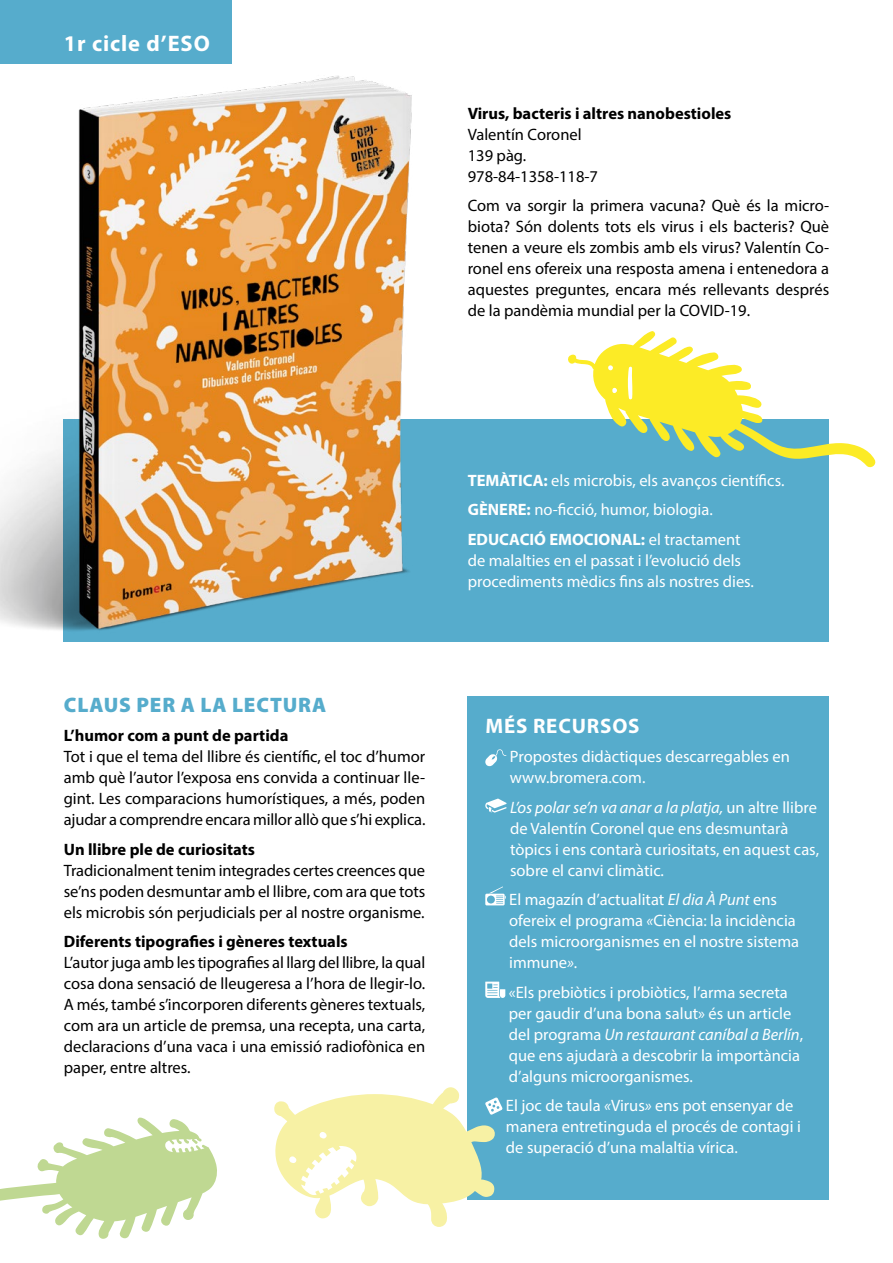
<style>
.page{position:relative;width:893px;height:1263px;background:#fff}
.page>*{position:absolute;margin:0;border:0;box-sizing:border-box;transform-origin:0 0}
.t1{font:700 22.5px "Myriad Pro";letter-spacing:.04em;color:#fff}
.Temàtica__gènere{font:900 21px "Myriad Pro";letter-spacing:.04em;color:#56accc}
.t2{font:700 21px "Myriad Pro";letter-spacing:.04em;color:#fff}
.Text{font:16.5px/21px "Myriad Pro";color:#000;text-align:justify}
.Temàtica__gènere-2{font:16.5px/21px "Myriad Pro";color:#fff}
.Títol_Claus_2{font:700 16.5px "Myriad Pro";color:#000}
.s1{font-weight:700}
.s2{font-style:italic}
</style>
<div class="page">
<div style="left:64px;top:419px;width:765px;height:223px;background:#56accc"></div>
<div style="left:468px;top:696px;width:361px;height:503px;background:#56accc"></div>
<div style="left:0;top:0;width:231px;height:64px;background:#56accc"></div>
<img style="left:0;top:75px;width:412px;height:567px">
<svg style="left:485px;top:749px;width:22px;height:18px"></svg>
<svg style="left:485px;top:798px;width:22px;height:15px"></svg>
<svg style="left:485px;top:894px;width:21px;height:11px"></svg>
<svg style="left:485px;top:982px;width:20px;height:16px"></svg>
<svg style="left:0;top:1117px;width:217px;height:122px"></svg>
<svg style="left:274px;top:1087px;width:229px;height:140px"></svg>
<svg style="left:568px;top:331px;width:308px;height:137px"></svg>
<p class="t1" style="left:64px;top:29px;width:148px">1r cicle d’ESO</p>
<p class="Títol_Claus_2" style="left:468px;top:102px;width:265px">Virus, bacteris i altres nanobestioles</p>
<p class="Text" style="left:468px;top:123px;width:132px;text-align:left">Valentín Coronel<br>139 pàg.<br>978-84-1358-118-7</p>
<p class="Text" style="left:468px;top:195px;width:363px">Com va sorgir la primera vacuna? Què és la micro&shy;biota? Són dolents tots els virus i els bacteris? Què tenen a veure els zombis amb els virus? Valentín Co&shy;ronel ens ofereix una resposta amena i entenedora a aquestes preguntes, encara més rellevants després de la pandèmia mundial per la COVID-19.</p>
<p class="Temàtica__gènere" style="left:64px;top:690px;width:264px">CLAUS PER A LA LECTURA</p>
<p class="Títol_Claus_2" style="left:64px;top:725px;width:226px">L’humor com a punt de partida</p>
<p class="Text" style="left:64px;top:746px;width:363px">Tot i que el tema del llibre és científic, el toc d’humor amb què l’autor l’exposa ens convida a continuar lle&shy;gint. Les comparacions humorístiques, a més, poden ajudar a comprendre encara millor allò que s’hi explica.</p>
<p class="Títol_Claus_2" style="left:64px;top:838px;width:193px">Un llibre ple de curiositats</p>
<p class="Text" style="left:64px;top:859px;width:363px">Tradicionalment tenim integrades certes creences que se’ns poden desmuntar amb el llibre, com ara que tots els microbis són perjudicials per al nostre organisme.</p>
<p class="Títol_Claus_2" style="left:64px;top:931px;width:285px">Diferents tipografies i gèneres textuals</p>
<p class="Text" style="left:64px;top:952px;width:363px">L’autor juga amb les tipografies al llarg del llibre, la qual cosa dona sensació de lleugeresa a l’hora de llegir-lo.<br>A més, també s’incorporen diferents gèneres textuals, com ara un article de premsa, una recepta, una carta, declaracions d’una vaca i una emissió radiofònica en paper, entre altres.</p>
<p class="Temàtica__gènere-2" style="left:468px;top:469px;width:318px"><span class="s1">TEMÀTICA:</span> els microbis, els avanços científics.</p>
<p class="Temàtica__gènere-2" style="left:468px;top:499px;width:247px"><span class="s1">GÈNERE:</span> no-ficció, humor, biologia.</p>
<p class="Temàtica__gènere-2" style="left:468px;top:528px;width:288px"><span class="s1">EDUCACIÓ EMOCIONAL:</span> el tractament de malalties en el passat i l’evolució dels procediments mèdics fins als nostres dies.</p>
<p class="t2" style="left:485px;top:712px;width:156px">MÉS RECURSOS</p>
<p class="Temàtica__gènere-2" style="left:510px;top:746px;width:282px">Propostes didàctiques descarregables en www.bromera.com.</p>
<p class="Temàtica__gènere-2" style="left:510px;top:797px;width:310px"><span class="s2">L’os polar se’n va anar a la platja,</span> un altre llibre de Valentín Coronel que ens desmuntarà tòpics i ens contarà curiositats, en aquest cas, sobre el canvi climàtic.</p>
<p class="Temàtica__gènere-2" style="left:509px;top:889px;width:291px">El magazín d’actualitat <span class="s2">El dia À Punt</span> ens ofereix el programa <span class="s2">«</span>Ciència: la incidència dels microorganismes en el nostre sistema immune<span class="s2">»</span>.</p>
<p class="Temàtica__gènere-2" style="left:509px;top:982px;width:296px">«Els prebiòtics i probiòtics, l’arma secreta per gaudir d’una bona salut» és un article del programa <span class="s2">Un restaurant caníbal a Berlín</span>, que ens ajudarà a descobrir la importància d’alguns microorganismes.</p>
<p class="Temàtica__gènere-2" style="left:506px;top:1095px;width:296px">El joc de taula <span class="s2">«</span>Virus<span class="s2">»</span> ens pot ensenyar de manera entretinguda el procés de contagi i de superació d’una malaltia vírica.</p>
</div>
